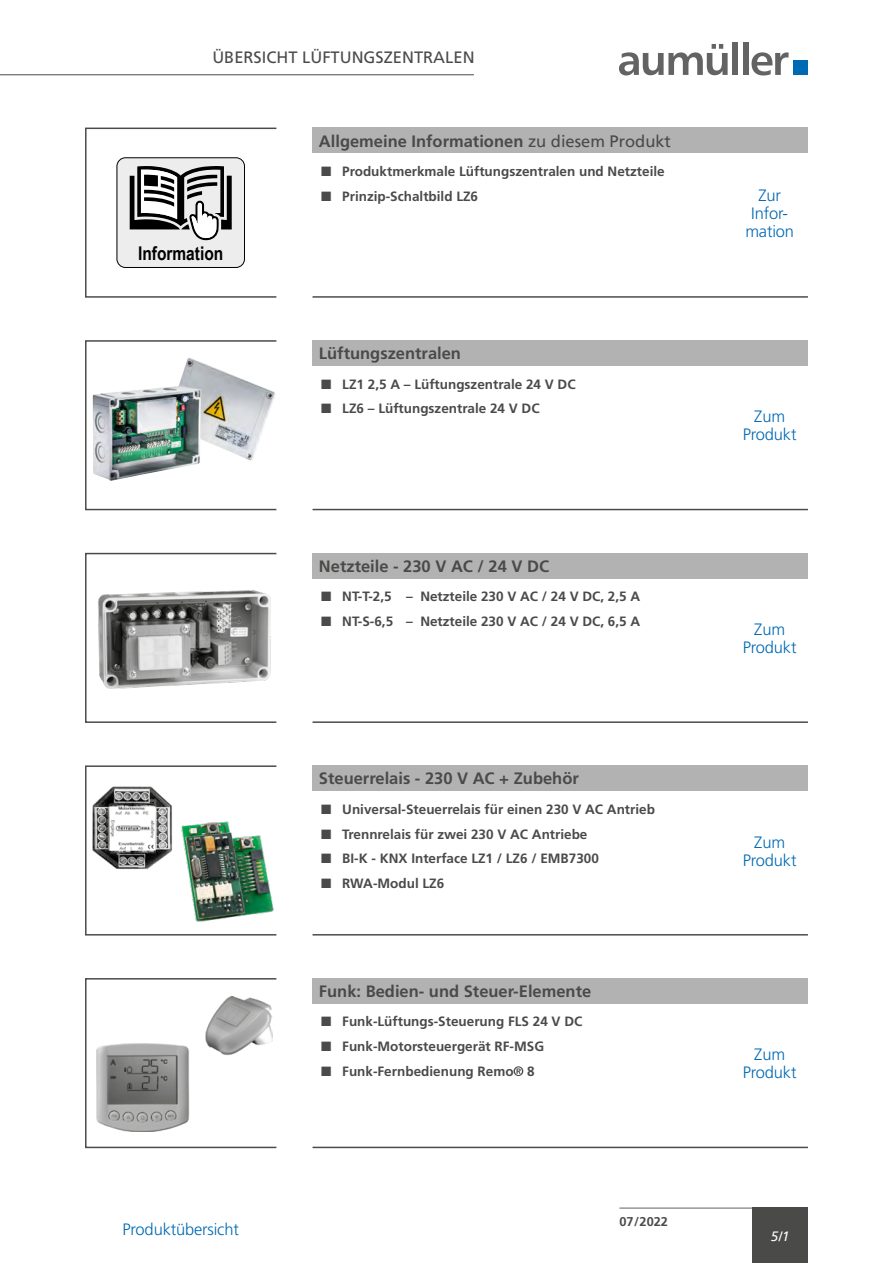
<style>
.page{position:relative;width:893px;height:1263px;background:#fff}
.page>*{position:absolute;margin:0;border:0;box-sizing:border-box;transform-origin:0 0}
.t1{font:700 18.9px "Arial Narrow";color:#000}
.t2{font:700 16.5px "Frutiger LT Std";color:#4a4a49}
.t3{font:300 16.5px/18px "Frutiger LT Std";letter-spacing:-.01em;color:#0069b4;text-align:center}
.t4{font:16.5px "Frutiger LT Std";color:#4a4a49}
.t5{font:700 13.5px "Frutiger LT Std";color:#4a4a49}
.t6{font:italic 13.5px "Frutiger LT";color:#fff}
.t7{font:700 12.75px "Frutiger LT Std";color:#4a4a49}
.s1{font-family:"Frutiger LT";font-weight:400}
</style>
<div class="page">
<hr style="left:0;top:74px;width:474px;height:1px;background:#4a4a49">
<hr style="left:619px;top:1208px;width:189px;height:1px;background:#646363">
<div style="left:753px;top:1208px;width:55px;height:55px;background:#4a4a49"></div>
<svg style="left:619px;top:44px;width:109px;height:31px"></svg>
<div style="left:732px;top:43px;width:6px;height:32px;background:#646363"></div>
<div style="left:743px;top:43px;width:5px;height:32px;background:#646363"></div>
<svg style="left:751px;top:52px;width:38px;height:23px"></svg>
<div style="left:793px;top:60px;width:15px;height:15px;background:#0069b4"></div>
<div style="left:313px;top:340px;width:495px;height:26px;background:#b3b2b2"></div>
<div style="left:313px;top:553px;width:495px;height:25px;background:#b3b2b2"></div>
<div style="left:313px;top:765px;width:495px;height:26px;background:#b3b2b2"></div>
<hr style="left:313px;top:509px;width:495px;height:1px;background:#4a4a49">
<hr style="left:313px;top:721px;width:495px;height:2px;background:#4a4a49">
<hr style="left:313px;top:1147px;width:495px;height:1px;background:#4a4a49">
<div style="left:85px;top:128px;width:192px;height:170px;border:1px solid #4a4a49"></div>
<div style="left:313px;top:128px;width:495px;height:25px;background:#b3b2b2"></div>
<hr style="left:313px;top:296px;width:495px;height:2px;background:#4a4a49">
<svg style="left:514px;top:1066px;width:9px;height:10px"></svg>
<div style="left:313px;top:978px;width:495px;height:25px;background:#b3b2b2"></div>
<div style="left:117px;top:158px;width:127px;height:109px;background:#ededed;border-radius:9px"></div>
<div style="left:117px;top:157px;width:128px;height:111px;border:1px solid #000;border-radius:9px"></div>
<svg style="left:130px;top:166px;width:102px;height:74px"></svg>
<hr style="left:313px;top:934px;width:495px;height:1px;background:#4a4a49">
<div style="left:85px;top:340px;width:192px;height:170px;border:1px solid #4a4a49"></div>
<div style="left:85px;top:553px;width:192px;height:170px;border:1px solid #4a4a49"></div>
<div style="left:85px;top:765px;width:192px;height:170px;border:1px solid #4a4a49"></div>
<div style="left:85px;top:978px;width:192px;height:170px;border:1px solid #4a4a49"></div>
<img style="left:93px;top:358px;width:183px;height:123px">
<img style="left:98px;top:583px;width:178px;height:109px">
<img style="left:92px;top:786px;width:80px;height:84px">
<img style="left:181px;top:817px;width:95px;height:111px">
<img style="left:96px;top:997px;width:177px;height:135px">
<p class="t4" style="left:212px;top:48px;width:264px">ÜBERSICHT LÜFTUNGSZENTRALEN</p>
<p class="t2" style="left:319px;top:131px;width:354px">Allgemeine Informationen <span class="s1">zu diesem Produkt</span></p>
<h1 class="t1" style="left:138px;top:239px;width:87px">Information</h1>
<p class="t3" style="left:123px;top:1221px;width:118px">Produktübersicht</p>
<p class="t5" style="left:321px;top:163px;width:345px">■ Produktmerkmale Lüftungszentralen und Netzteile</p>
<p class="t5" style="left:321px;top:188px;width:159px">■ Prinzip-Schaltbild LZ6</p>
<p class="t2" style="left:319px;top:344px;width:144px">Lüftungszentralen</p>
<p class="t5" style="left:321px;top:376px;width:256px">■ LZ1 2,5 A – Lüftungszentrale 24 V DC</p>
<p class="t5" style="left:321px;top:401px;width:220px">■ LZ6 – Lüftungszentrale 24 V DC</p>
<p class="t2" style="left:319px;top:556px;width:232px">Netzteile - 230 V AC / 24 V DC</p>
<p class="t5" style="left:321px;top:589px;width:321px">■ NT-T-2,5 – Netzteile 230 V AC / 24 V DC, 2,5 A</p>
<p class="t5" style="left:321px;top:613px;width:321px">■ NT-S-6,5 – Netzteile 230 V AC / 24 V DC, 6,5 A</p>
<p class="t2" style="left:319px;top:769px;width:261px">Steuerrelais - 230 V AC + Zubehör</p>
<p class="t5" style="left:321px;top:801px;width:335px">■ Universal-Steuerrelais für einen 230 V AC Antrieb</p>
<p class="t5" style="left:321px;top:826px;width:268px">■ Trennrelais für zwei 230 V AC Antriebe</p>
<p class="t5" style="left:321px;top:851px;width:279px">■ BI-K - KNX Interface LZ1 / LZ6 / EMB7300</p>
<p class="t5" style="left:321px;top:875px;width:125px">■ RWA-Modul LZ6</p>
<p class="t2" style="left:319px;top:981px;width:274px">Funk: Bedien- und Steuer-Elemente</p>
<p class="t5" style="left:321px;top:1014px;width:263px">■ Funk-Lüftungs-Steuerung FLS 24 V DC</p>
<p class="t5" style="left:321px;top:1038px;width:225px">■ Funk-Motorsteuergerät RF-MSG</p>
<p class="t5" style="left:321px;top:1063px;width:215px">■ Funk-Fernbedienung Remo 8</p>
<p class="t7" style="left:619px;top:1214px;width:50px">07/2022</p>
<p class="t3" style="left:745px;top:186px;width:50px">Zur<br>Infor&shy;mation</p>
<p class="t3" style="left:743px;top:408px;width:55px">Zum<br>Produkt</p>
<p class="t3" style="left:743px;top:621px;width:55px">Zum<br>Produkt</p>
<p class="t3" style="left:743px;top:833px;width:55px">Zum<br>Produkt</p>
<p class="t3" style="left:743px;top:1046px;width:55px">Zum<br>Produkt</p>
<p class="t6" style="left:771px;top:1229px;width:20px">5/1</p>
</div>
